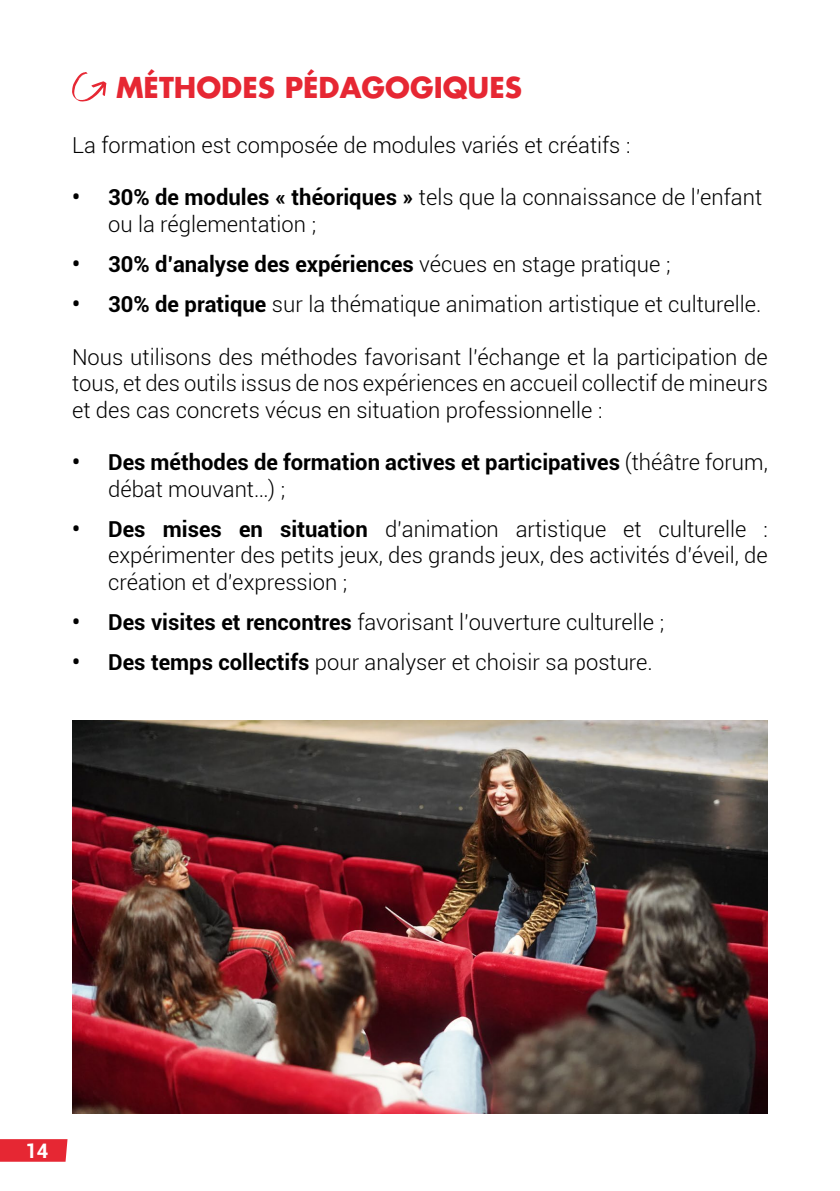
<style>
.page{position:relative;width:840px;height:1191px;background:#fff}
.page>*{position:absolute;margin:0;border:0;box-sizing:border-box;transform-origin:0 0}
.t1{font:700 28px "Futura";color:#e62733}
.t2{font:300 22px/26.4px "Roboto";color:#000;text-align:justify}
.t3{font:700 22px/26.4px "Roboto";color:#000}
.t4{font:700 20px "Roboto";color:#fff}
.s1{font-weight:700}
.s2{font-weight:300}
</style>
<div class="page">
<svg style="left:0;top:1139px;width:67px;height:22px"></svg>
<svg style="left:72px;top:72px;width:34px;height:30px"></svg>
<img style="left:72px;top:720px;width:695px;height:393px">
<p class="t1" style="left:116px;top:69px;width:407px">MÉTHODES PÉDAGOGIQUES</p>
<p class="t2" style="left:72px;top:131px;width:559px">La formation est composée de modules variés et créatifs :</p>
<p class="t2" style="left:108px;top:184px;width:655px;text-indent:-36px"><span class="s1">• 30% de modules « théoriques »</span> tels que la connaissance de l’enfant ou la réglementation ;</p>
<p class="t3" style="left:72px;top:250px;width:599px">• 30% d’analyse des expériences <span class="s2">vécues en stage pratique ;</span></p>
<p class="t2" style="left:72px;top:290px;width:690px"><span class="s1">• 30% de pratique</span> sur la thématique animation artistique et culturelle.</p>
<p class="t2" style="left:72px;top:343px;width:697px">Nous utilisons des méthodes favorisant l’échange et la participation de tous, et des outils issus de nos expériences en accueil collectif de mineurs et des cas concrets vécus en situation professionnelle :</p>
<p class="t3" style="left:108px;top:448px;width:661px;text-indent:-36px">• Des méthodes de formation actives et participatives <span class="s2">(théâtre forum, débat mouvant…) ;</span></p>
<p class="t2" style="left:108px;top:515px;width:661px;text-indent:-36px"><span class="s1">• Des mises en situation</span> d’animation artistique et culturelle : expérimenter des petits jeux, des grands jeux, des activités d’éveil, de création et d’expression ;</p>
<p class="t2" style="left:72px;top:608px;width:593px"><span class="s1">• Des visites et rencontres</span> favorisant l’ouverture culturelle ;</p>
<p class="t2" style="left:72px;top:648px;width:582px"><span class="s1">• Des temps collectifs</span> pour analyser et choisir sa posture.</p>
<p class="t4" style="left:25px;top:1136px;width:24px">14</p>
</div>
